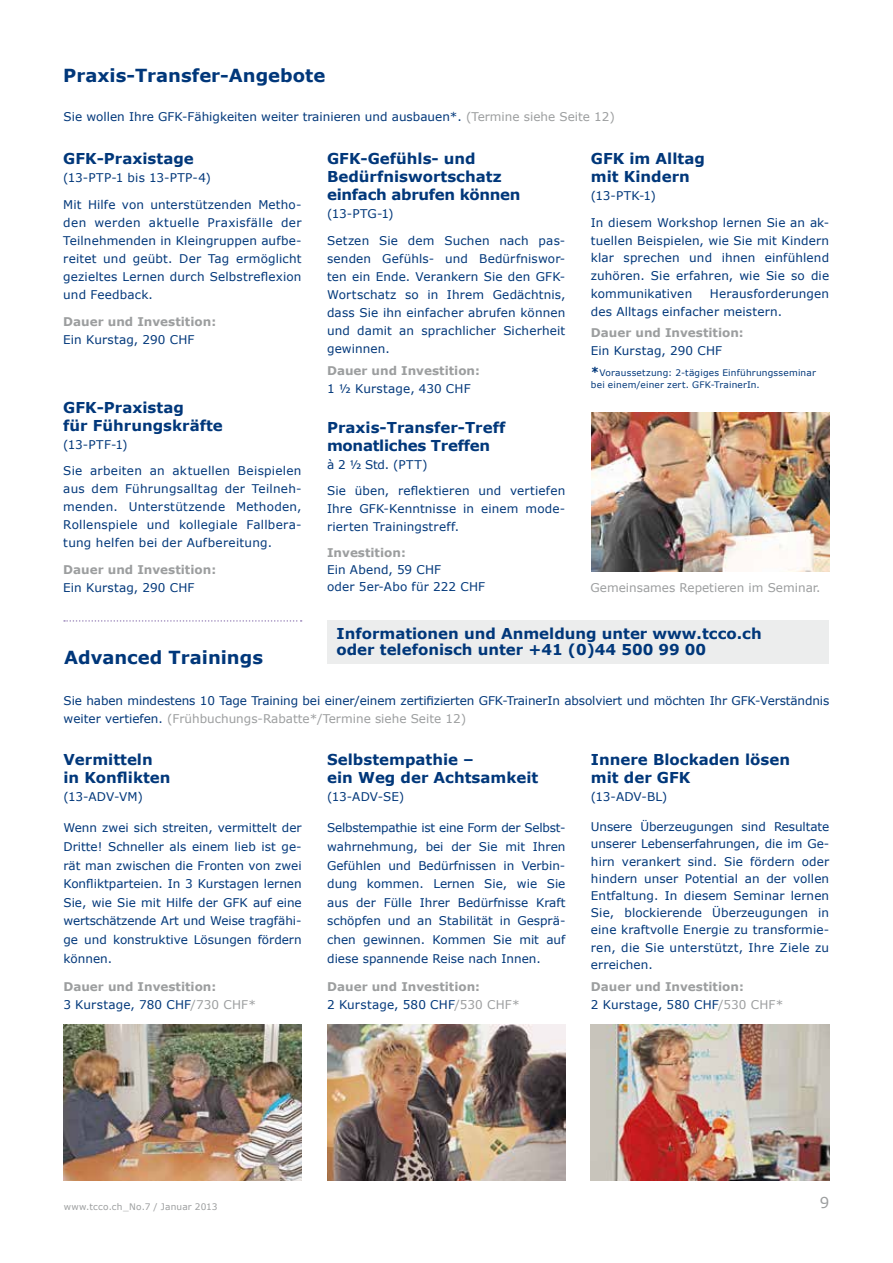
<style>
.page{position:relative;width:893px;height:1263px;background:#fff}
.page>*{position:absolute;margin:0;border:0;box-sizing:border-box;transform-origin:0 0}
.t1{font:700 18px "Verdana";color:#00377a}
.t2{font:700 15px/18px "Verdana";color:#00377a}
.t3{font:15px "Verdana";color:#9c9e9f}
.t4{font:12px/18px "Verdana";letter-spacing:.005em;color:#00377a;text-align:justify}
.t5{font:700 12px/18px "Verdana";color:#9c9e9f}
.t6{font:12px "Verdana";color:#9c9e9f}
.t7{font:9px/12px "Verdana";letter-spacing:.02em;color:#00377a}
.t8{font:9px "Verdana";letter-spacing:.015em;color:#9c9e9f}
.s1{color:#9c9e9f}
.s2{font-weight:700;font-size:12px}
.s3{font-weight:400;color:#00377a}
.s4{font-weight:400}
</style>
<div class="page">
<svg style="left:64px;top:620px;width:238px;height:2px"></svg>
<div style="left:327px;top:620px;width:502px;height:43px;background:#eceded"></div>
<img style="left:591px;top:412px;width:238px;height:160px">
<img style="left:63px;top:1025px;width:239px;height:155px">
<img style="left:591px;top:1025px;width:238px;height:155px">
<img style="left:327px;top:1025px;width:239px;height:155px">
<h1 class="t1" style="left:63px;top:64px;width:263px">Praxis-Transfer-Angebote</h1>
<p class="t4" style="left:64px;top:108px;width:553px">Sie wollen Ihre GFK-Fähigkeiten weiter trainieren und ausbauen*. <span class="s1">(Termine siehe Seite 12)</span></p>
<p class="t2" style="left:63px;top:150px;width:132px">GFK-Praxistage</p>
<p class="t4" style="left:63px;top:169px;width:149px">(13-PTP-1 bis 13-PTP-4)</p>
<p class="t4" style="left:63px;top:196px;width:240px">Mit Hilfe von unterstützenden Metho&shy;den werden aktuelle Praxisfälle der Teilnehmenden in Kleingruppen aufbe&shy;reitet und geübt. Der Tag ermöglicht gezieltes Lernen durch Selbstreflexion und Feedback.</p>
<p class="t5" style="left:63px;top:312px;width:154px">Dauer und Investition:</p>
<p class="t4" style="left:63px;top:330px;width:133px">Ein Kurstag, 290 CHF</p>
<p class="t2" style="left:63px;top:398px;width:161px">GFK-Praxistag<br>für Führungskräfte</p>
<p class="t4" style="left:63px;top:435px;width:66px">(13-PTF-1)</p>
<p class="t4" style="left:63px;top:462px;width:240px">Sie arbeiten an aktuellen Beispielen aus dem Führungsalltag der Teilneh&shy;menden. Unterstützende Methoden, Rollenspiele und kollegiale Fallbera&shy;tung helfen bei der Aufbereitung.</p>
<p class="t5" style="left:63px;top:560px;width:154px">Dauer und Investition:</p>
<p class="t4" style="left:63px;top:578px;width:133px">Ein Kurstag, 290 CHF</p>
<h1 class="t1" style="left:64px;top:646px;width:200px">Advanced Trainings</h1>
<p class="t2" style="left:327px;top:150px;width:195px">GFK-Gefühls- und<br>Bedürfniswortschatz einfach abrufen können</p>
<p class="t4" style="left:327px;top:205px;width:68px">(13-PTG-1)</p>
<p class="t4" style="left:327px;top:232px;width:240px">Setzen Sie dem Suchen nach pas&shy;senden Gefühls- und Bedürfniswor&shy;ten ein Ende. Verankern Sie den GFK-Wortschatz so in Ihrem Gedächtnis, dass Sie ihn einfacher abrufen können und damit an sprachlicher Sicherheit gewinnen.</p>
<p class="t5" style="left:327px;top:362px;width:154px">Dauer und Investition:</p>
<p class="t4" style="left:327px;top:380px;width:145px">1 ½ Kurstage, 430 CHF</p>
<p class="t2" style="left:327px;top:418px;width:180px">Praxis-Transfer-Treff monatliches Treffen</p>
<p class="t4" style="left:327px;top:455px;width:102px">à 2 ½ Std. (PTT)</p>
<p class="t4" style="left:327px;top:482px;width:240px">Sie üben, reflektieren und vertiefen Ihre GFK-Kenntnisse in einem mode&shy;rierten Trainingstreff.</p>
<p class="t5" style="left:327px;top:543px;width:80px">Investition:</p>
<p class="t4" style="left:327px;top:561px;width:159px;line-height:17.2px">Ein Abend, 59 CHF<br>oder 5er-Abo für 222 CHF</p>
<p class="t2" style="left:591px;top:150px;width:115px">GFK im Alltag mit Kindern</p>
<p class="t4" style="left:591px;top:187px;width:66px">(13-PTK-1)</p>
<p class="t4" style="left:591px;top:214px;width:240px">In diesem Workshop lernen Sie an ak&shy;tuellen Beispielen, wie Sie mit Kindern klar sprechen und ihnen einfühlend zuhören. Sie erfahren, wie Sie so die kommunikativen</p>
<p class="t4" style="left:591px;top:285px;width:240px;text-indent:119px">Herausforderungen des Alltags einfacher meistern.</p>
<p class="t5" style="left:591px;top:324px;width:154px">Dauer und Investition:</p>
<p class="t4" style="left:591px;top:342px;width:133px">Ein Kurstag, 290 CHF</p>
<p class="t7" style="left:591px;top:366px;width:227px"><span class="s2">*</span>Voraussetzung: 2-tägiges Einführungsseminar bei einem/einer zert. GFK-TrainerIn.</p>
<p class="t6" style="left:591px;top:580px;width:232px">Gemeinsames Repetieren im Seminar.</p>
<p class="t2" style="left:336px;top:625px;width:427px;line-height:16.5px">Informationen und Anmeldung unter www.tcco.ch oder telefonisch unter +41 (0)44 500 99 00</p>
<p class="t4" style="left:64px;top:692px;width:767px">Sie haben mindestens 10 Tage Training bei einer/einem zertifizierten GFK-TrainerIn absolviert und möchten Ihr GFK-Verständnis weiter vertiefen. <span class="s1">(Frühbuchungs-Rabatte*/Termine siehe Seite 12)</span></p>
<p class="t2" style="left:63px;top:751px;width:109px">Vermitteln in Konflikten</p>
<p class="t4" style="left:63px;top:788px;width:81px">(13-ADV-VM)</p>
<p class="t4" style="left:63px;top:819px;width:240px;line-height:18.6px">Wenn zwei sich streiten, vermittelt der Dritte! Schneller als einem lieb ist ge&shy;rät man zwischen die Fronten von zwei Konfliktparteien. In 3 Kurstagen lernen Sie, wie Sie mit Hilfe der GFK auf eine wertschätzende Art und Weise tragfähi&shy;ge und konstruktive Lösungen fördern können.</p>
<p class="t5" style="left:63px;top:978px;width:194px">Dauer und Investition:<br><span class="s3">3 Kurstage, 780 CHF</span><span class="s4">/730 CHF*</span></p>
<p class="t2" style="left:327px;top:751px;width:213px">Selbstempathie –<br>ein Weg der Achtsamkeit</p>
<p class="t4" style="left:327px;top:788px;width:79px">(13-ADV-SE)</p>
<p class="t4" style="left:327px;top:819px;width:240px;line-height:18.6px">Selbstempathie ist eine Form der Selbst&shy;wahrnehmung, bei der Sie mit Ihren Gefühlen und Bedürfnissen in Verbin&shy;dung kommen. Lernen Sie, wie Sie aus der Fülle Ihrer Bedürfnisse Kraft schöpfen und an Stabilität in Gesprä&shy;chen gewinnen. Kommen Sie mit auf diese spannende Reise nach Innen.</p>
<p class="t5" style="left:327px;top:978px;width:194px">Dauer und Investition:<br><span class="s3">2 Kurstage, 580 CHF</span><span class="s4">/530 CHF*</span></p>
<p class="t2" style="left:591px;top:751px;width:201px">Innere Blockaden lösen mit der GFK</p>
<p class="t4" style="left:591px;top:788px;width:78px">(13-ADV-BL)</p>
<p class="t4" style="left:591px;top:818px;width:240px;line-height:17.2px">Unsere Überzeugungen sind Resultate unserer Lebenserfahrungen, die im Ge&shy;hirn verankert sind. Sie fördern oder hindern unser Potential an der vollen Entfaltung. In diesem Seminar lernen Sie, blockierende Überzeugungen in eine kraftvolle Energie zu transformie&shy;ren, die Sie unterstützt, Ihre Ziele zu erreichen.</p>
<p class="t5" style="left:591px;top:978px;width:194px">Dauer und Investition:<br><span class="s3">2 Kurstage, 580 CHF</span><span class="s4">/530 CHF*</span></p>
<p class="t8" style="left:64px;top:1201px;width:155px">www.tcco.ch_No.7 / Januar 2013</p>
<p class="t3" style="left:820px;top:1193px;width:11px">9</p>
</div>
